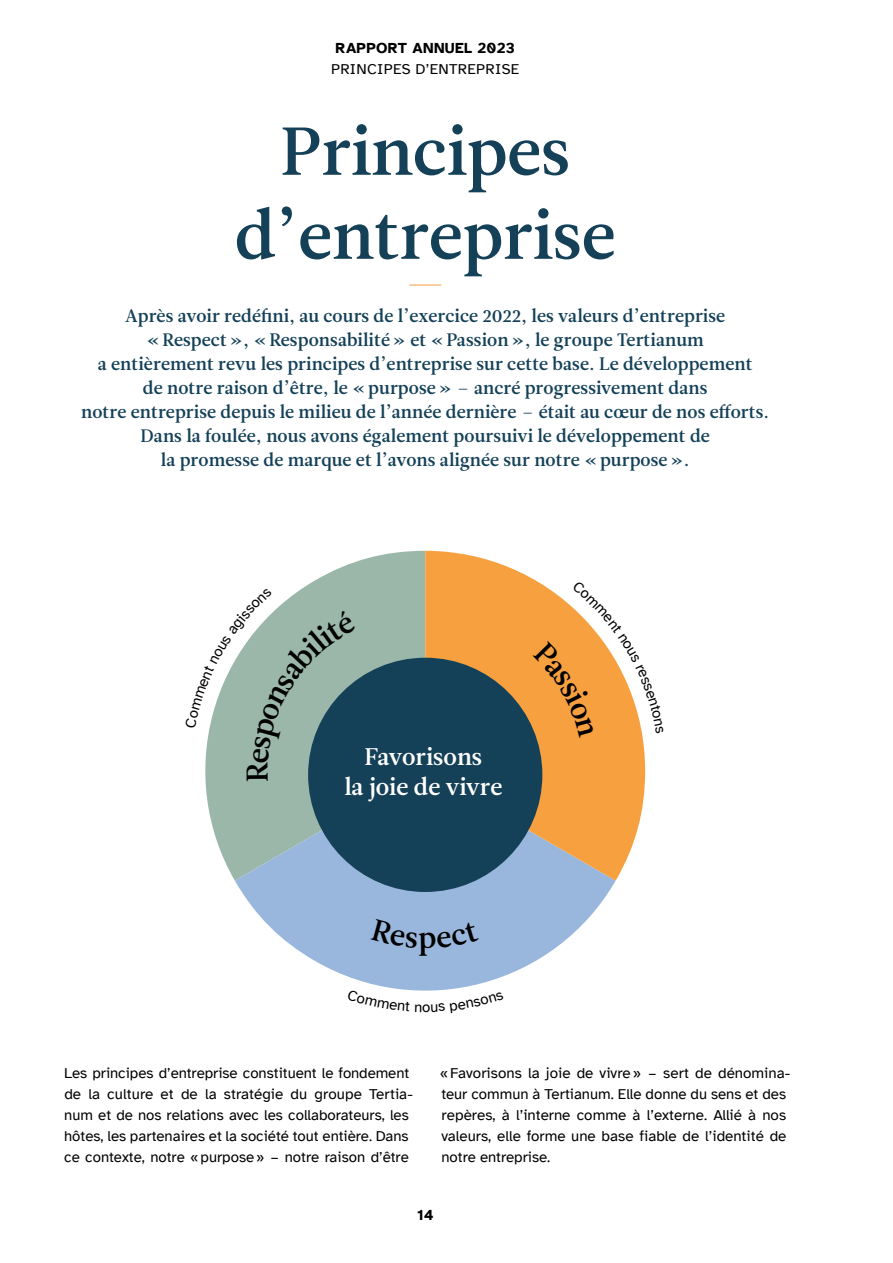
<style>
.page{position:relative;width:893px;height:1263px;background:#fff}
.page>*{position:absolute;margin:0;border:0;box-sizing:border-box;transform-origin:0 0}
.H1_Titel{font:67.5px/84px "Leitura News Roman 3";color:#144158;text-align:center}
.H1_Titel-2{font:24px/30px "Leitura News Roman 3";color:#fff;text-align:center}
.Lead{font:18px/24px "Leitura News Roman 3";letter-spacing:.005em;color:#144158;text-align:center}
.Paragraph{font:15px/21px "Atkinson Hyperlegible";color:#000}
.Paragraph-2{font:15px "Atkinson Hyperlegible";letter-spacing:.02em;color:#000}
.t1{font:700 15px "Atkinson Hyperlegible";letter-spacing:.02em;color:#000}
.H1_Titel-3{font:15px "Atkinson Hyperlegible";color:#000}
</style>
<div class="page">
<svg style="left:205px;top:551px;width:220px;height:330px;fill:#9bb7aa"></svg>
<svg style="left:235px;top:781px;width:381px;height:210px;fill:#99b7dc"></svg>
<svg style="left:425px;top:551px;width:220px;height:330px;fill:#f6a03f"></svg>
<div style="left:308px;top:658px;width:234px;height:234px;background:#144158;border-radius:50%"></div>
<hr style="left:409px;top:285px;width:32px;height:1px;background:#f6a03f">
<div style="left:371px;top:919px;width:108px;height:37px;background:#99b7dc"></div>
<svg style="left:205px;top:588px;width:152px;height:193px"></svg>
<svg style="left:533px;top:581px;width:112px;height:157px"></svg>
<svg style="left:347px;top:989px;width:74px;height:2px"></svg>
<p class="t1" style="left:336px;top:39px;width:181px">RAPPORT ANNUEL 2023</p>
<p class="Paragraph-2" style="left:331px;top:60px;width:190px">PRINCIPES D’ENTREPRISE</p>
<p class="H1_Titel" style="left:235px;top:110px;width:382px">Principes d’entreprise</p>
<p class="Lead" style="left:81px;top:304px;width:690px">Après avoir redéfini, au cours de l’exercice 2022, les valeurs d’entreprise<br>« Respect », « Responsabilité » et « Passion », le groupe Tertianum<br>a entièrement revu les principes d’entreprise sur cette base. Le développement<br>de notre raison d’être, le « purpose » – ancré progressivement dans<br>notre entreprise depuis le milieu de l’année dernière – était au cœur de nos efforts.<br>Dans la foulée, nous avons également poursuivi le développement de<br>la promesse de marque et l’avons alignée sur notre « purpose ».</p>
<p class="H1_Titel-2" style="left:344px;top:742px;width:160px">Favorisons<br>la joie de vivre</p>
<p class="H1_Titel-3" style="left:422px;top:998px;width:10px">o</p>
<p class="Paragraph" style="left:64px;top:1062px;width:350px">Les principes d’entreprise constituent le fondement de la culture et de la stratégie du groupe Tertia&shy;num et de nos relations avec les collaborateurs, les hôtes, les partenaires et la société tout entière. Dans ce contexte, notre «purpose» – notre raison d’être</p>
<p class="Paragraph" style="left:440px;top:1062px;width:352px">«Favorisons la joie de vivre» – sert de dénomina&shy;teur commun à Tertianum. Elle donne du sens et des repères, à l’interne comme à l’externe. Allié à nos valeurs, elle forme une base fiable de l’identité de notre entreprise.</p>
<p class="t1" style="left:417px;top:1206px;width:18px">14</p>
</div>
